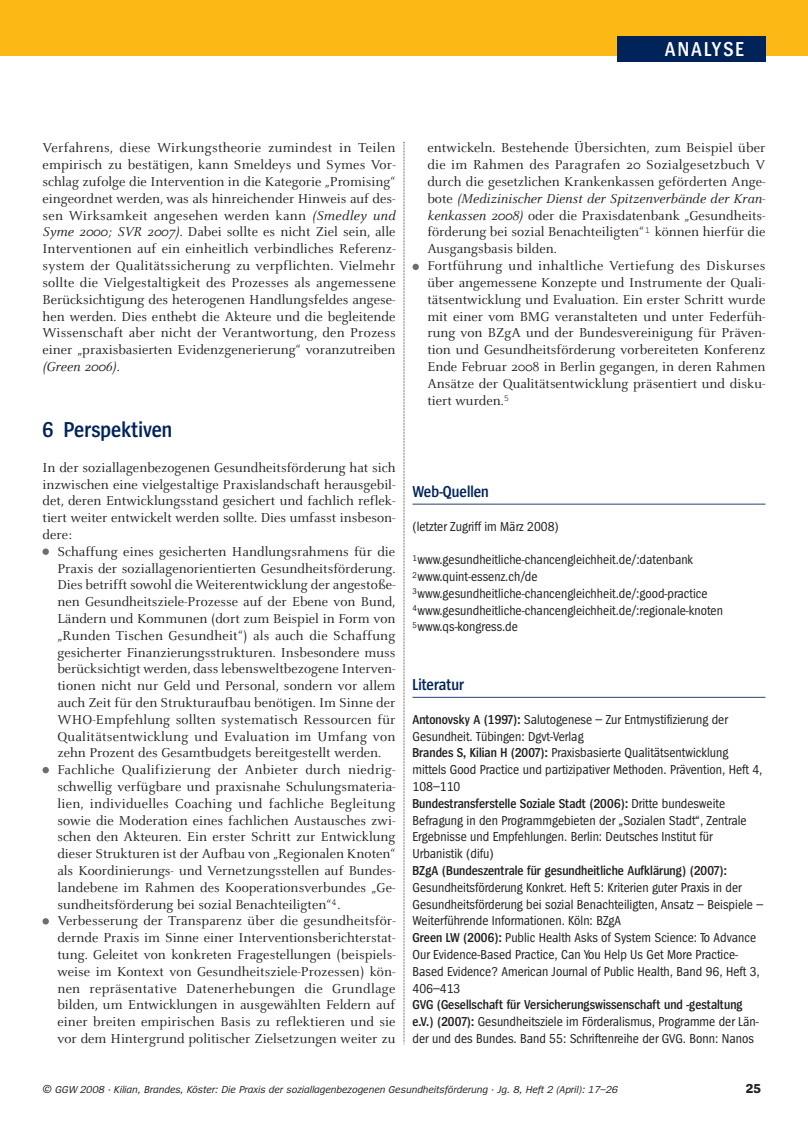
<style>
.page{position:relative;width:808px;height:1127px;background:#fff}
.page>*{position:absolute;margin:0;border:0;box-sizing:border-box;transform-origin:0 0}
.t1{font:600 22.5px "Spiegel Cd";color:#002359}
.t2{font:600 21px "Spiegel Cd";letter-spacing:.1em;color:#fff}
.t3{font:600 16.5px "Spiegel Cd";color:#002359}
.t4{font:14.25px/16.8px "Celeste";color:#231f20;text-align:justify}
.t5{font:13.5px/16.8px "Spiegel Cd";color:#231f20}
.t6{font:600 13.5px "Spiegel Cd";color:#231f20}
.t7{font:700 13.5px "Spiegel";color:#231f20}
.t8{font:italic 10.5px "Spiegel";color:#231f20}
.s1{font-style:italic}
.s2{font-weight:600}
.s3{font-size:12px}
</style>
<div class="page">
<svg style="left:43px;top:918px;width:6px;height:6px"></svg>
<svg style="left:43px;top:767px;width:6px;height:6px"></svg>
<div style="left:43px;top:548px;width:6px;height:7px;background:#6c6d70;border-radius:50%"></div>
<hr style="left:412px;top:503px;width:353px;height:2px;background:#4c608d">
<hr style="left:412px;top:697px;width:353px;height:1px;background:#4c608d">
<div style="left:412px;top:264px;width:7px;height:6px;background:#6c6d70;border-radius:50%"></div>
<svg style="left:404px;top:142px;width:1px;height:902px"></svg>
<div style="left:0;top:0;width:808px;height:55px;background:#fcb814"></div>
<div style="left:617px;top:36px;width:148px;height:26px;background:#002359"></div>
<h2 class="t2" style="left:665px;top:41px;width:81px">ANALYSE</h2>
<p class="t4" style="left:43px;top:140px;width:355px">Verfahrens, diese Wirkungstheorie zumindest in Teilen empirisch zu bestätigen, kann Smeldeys und Symes Vor&shy;schlag zufolge die Intervention in die Kategorie „Promising“ eingeordnet werden, was als hinreichender Hinweis auf des&shy;sen Wirksamkeit angesehen werden kann <span class="s1">(Smedley und Syme 2000; SVR 2007)</span>. Dabei sollte es nicht Ziel sein, alle Interventionen auf ein einheitlich verbindliches Referenz&shy;system der Qualitätssicherung zu verpflichten. Vielmehr sollte die Vielgestaltigkeit des Prozesses als angemessene Berücksichtigung des heterogenen Handlungsfeldes angese&shy;hen werden. Dies enthebt die Akteure und die begleitende Wissenschaft aber nicht der Verantwortung, den Prozess einer „praxisbasierten Evidenzgenerierung“ voranzutreiben <span class="s1">(Green 2006)</span>.</p>
<h1 class="t1" style="left:43px;top:422px;width:131px">6 Perspektiven</h1>
<p class="t4" style="left:43px;top:459px;width:354px">In der soziallagenbezogenen Gesundheitsförderung hat sich inzwischen eine vielgestaltige Praxislandschaft herausgebil&shy;det, deren Entwicklungsstand gesichert und fachlich reflek&shy;tiert weiter entwickelt werden sollte. Dies umfasst insbeson&shy;dere:</p>
<p class="t4" style="left:57px;top:543px;width:340px;text-align:left">Schaffung eines gesicherten Handlungsrahmens für die Praxis der soziallagenorientierten Gesundheitsförderung.<br>Dies betrifft sowohl die Weiterentwicklung der angestoße&shy;nen Gesundheitsziele-Prozesse auf der Ebene von Bund, Ländern und Kommunen (dort zum Beispiel in Form von „Runden Tischen Gesundheit“) als auch die Schaffung gesicherter Finanzierungsstrukturen. Insbesondere muss berücksichtigt werden, dass lebensweltbezogene Interven&shy;tionen nicht nur Geld und Personal, sondern vor allem auch Zeit für den Strukturaufbau benötigen. Im Sinne der WHO-Empfehlung sollten systematisch Ressourcen für Qualitätsentwicklung und Evaluation im Umfang von zehn Prozent des Gesamtbudgets bereitgestellt werden.<br>Fachliche Qualifizierung der Anbieter durch niedrig&shy;schwellig verfügbare und praxisnahe Schulungsmateria&shy;lien, individuelles Coaching und fachliche Begleitung sowie die Moderation eines fachlichen Austausches zwi&shy;schen den Akteuren. Ein erster Schritt zur Entwicklung dieser Strukturen ist der Aufbau von „Regionalen Knoten“ als Koordinierungs- und Vernetzungsstellen auf Bundes&shy;landebene im Rahmen des Kooperationsverbundes „Ge&shy;sundheitsförderung bei sozial Benachteiligten“<sup>4</sup>.<br>Verbesserung der Transparenz über die gesundheitsför&shy;dernde Praxis im Sinne einer Interventionsberichterstat&shy;tung. Geleitet von konkreten Fragestellungen (beispiels&shy;weise im Kontext von Gesundheitsziele-Prozessen) kön&shy;nen repräsentative Datenerhebungen die Grundlage bilden, um Entwicklungen in ausgewählten Feldern auf einer breiten empirischen Basis zu reflektieren und sie vor dem Hintergrund politischer Zielsetzungen weiter zu</p>
<p class="t4" style="left:427px;top:140px;width:340px;text-align:left">entwickeln. Bestehende Übersichten, zum Beispiel über die im Rahmen des Paragrafen 20 Sozialgesetzbuch V durch die gesetzlichen Krankenkassen geförderten Ange&shy;bote <span class="s1">(Medizinischer Dienst der Spitzenverbände der Kran&shy;kenkassen 2008)</span> oder die Praxisdatenbank „Gesundheits&shy;förderung bei sozial Benachteiligten“<sup>1</sup> können hierfür die Ausgangsbasis bilden.<br>Fortführung und inhaltliche Vertiefung des Diskurses über angemessene Konzepte und Instrumente der Quali&shy;tätsentwicklung und Evaluation. Ein erster Schritt wurde mit einer vom BMG veranstalteten und unter Federfüh&shy;rung von BZgA und der Bundesvereinigung für Präven&shy;tion und Gesundheitsförderung vorbereiteten Konferenz Ende Februar 2008 in Berlin gegangen, in deren Rahmen Ansätze der Qualitätsentwicklung präsentiert und disku&shy;tiert wurden.<sup>5</sup></p>
<p class="t3" style="left:412px;top:486px;width:78px">Web-Quellen</p>
<p class="t5" style="left:412px;top:518px;width:148px">(letzter Zugriff im März 2008)</p>
<p class="t5" style="left:412px;top:552px;width:312px"><sup>1</sup>www.gesundheitliche-chancengleichheit.de/:datenbank <sup>2</sup>www.quint-essenz.ch/de <sup>3</sup>www.gesundheitliche-chancengleichheit.de/:good-practice <sup>4</sup>www.gesundheitliche-chancengleichheit.de/:regionale-knoten <sup>5</sup>www.qs-kongress.de</p>
<p class="t3" style="left:412px;top:679px;width:53px">Literatur</p>
<p class="t5" style="left:412px;top:712px;width:351px"><span class="s2">Antonovsky A (1997):</span> Salutogenese – Zur Entmystifizierung der Gesundheit. Tübingen: Dgvt-Verlag<br><span class="s2">Brandes S, Kilian H (2007):</span> Praxisbasierte Qualitätsentwicklung mittels Good Practice und partizipativer Methoden. Prävention, Heft 4, 108–110<br><span class="s2">Bundestransferstelle Soziale Stadt (2006):</span> Dritte bundesweite Befragung in den Programmgebieten der „Sozialen Stadt“, Zentrale Ergebnisse und Empfehlungen. Berlin: Deutsches Institut für Urbanistik (difu)</p>
<p class="t6" style="left:412px;top:865px;width:316px">BZgA (Bundeszentrale für gesundheitliche Aufklärung) (2007):</p>
<p class="t5" style="left:412px;top:880px;width:352px">Gesundheitsförderung Konkret. Heft 5: Kriterien guter Praxis in der Gesundheitsförderung bei sozial Benachteiligten, Ansatz – Beispiele – Weiterführende Informationen. Köln: BZgA<br><span class="s2">Green LW (2006):</span> Public Health Asks of System Science: To Advance Our Evidence-Based Practice, Can You Help Us Get More Practice-Based Evidence? American Journal of Public Health, Band 96, Heft 3, 406–413</p>
<p class="t5" style="left:412px;top:997px;width:348px"><span class="s2">GVG (Gesellschaft für Versicherungswissenschaft und -gestaltung e.V.) (2007):</span> Gesundheitsziele im Förderalismus, Programme der Län&shy;der und des Bundes. Band 55: Schriftenreihe der GVG. Bonn: Nanos</p>
<p class="t8" style="left:43px;top:1085px;width:577px"><span class="s3">©</span> GGW 2008 · Kilian, Brandes, Köster: Die Praxis der soziallagenbezogenen Gesundheitsförderung · Jg. 8, Heft 2 (April): 17–26</p>
<p class="t7" style="left:746px;top:1083px;width:17px">25</p>
</div>
